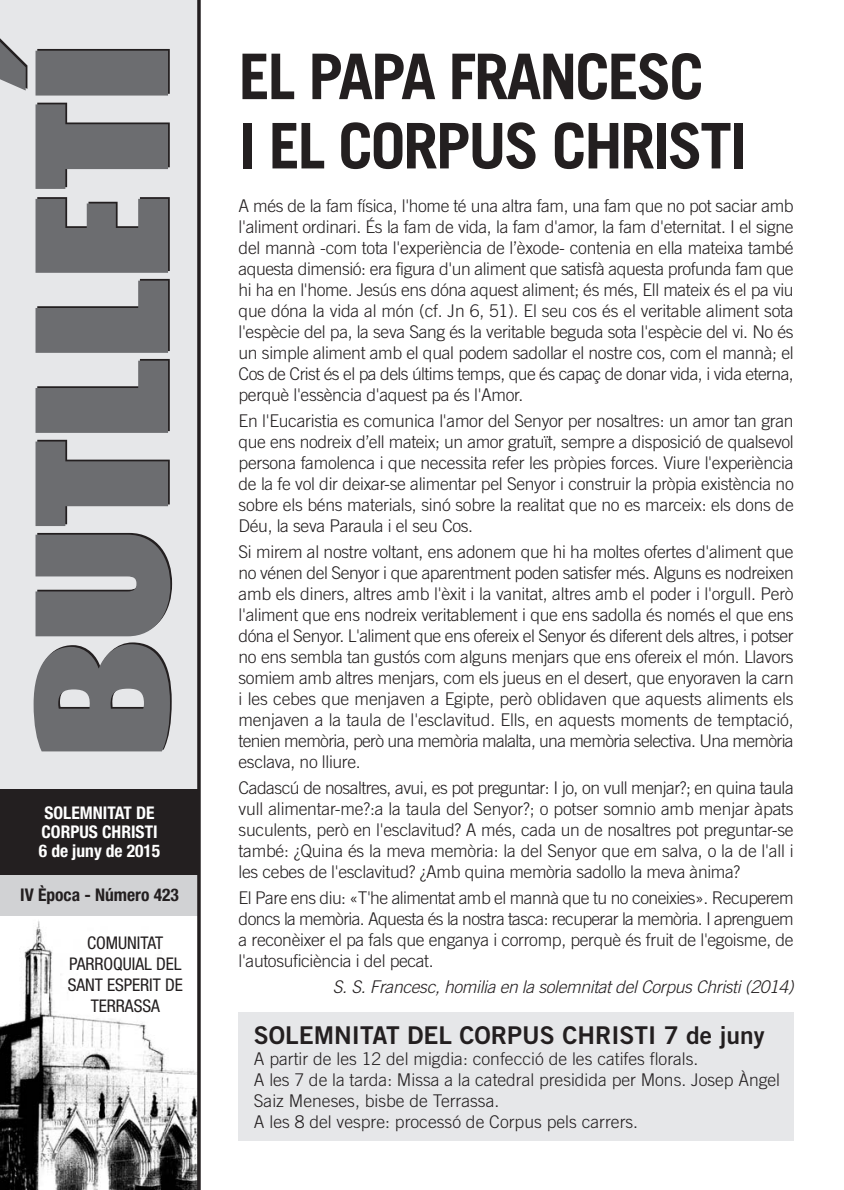
<style>
.page{position:relative;width:844px;height:1190px;background:#fff}
.page>*{position:absolute;margin:0;border:0;box-sizing:border-box;transform-origin:0 0}
.t1{font:700 63px/69.3px "Trade Gothic";letter-spacing:-.04em;color:#231f20}
.t2{font:24.5px "Trade Gothic Bold Two";color:#231f20}
.t3{font:300 17.5px/21px "Trade Gothic";letter-spacing:-.02em;color:#231f20;text-align:justify}
.t4{font:300 17.5px/21px "Trade Gothic";color:#231f20}
.t5{font:italic 300 17.5px "Trade Gothic";color:#231f20}
.t6{font:condensed 17.5px/21px "Helvetica Neue";letter-spacing:-.005em;color:#231f20;text-align:center}
.t7{font:700 condensed 17.5px/19.2px "Helvetica Neue";color:#fff;text-align:center}
.t8{font:700 condensed 17.5px "Helvetica Neue";color:#231f20}
</style>
<div class="page">
<div style="left:238px;top:1012px;width:555px;height:128px;background:#e6e7e9"></div>
<img style="left:0;top:915px;width:197px;height:275px">
<div style="left:0;top:0;width:198px;height:795px;background:#e6e7e9"></div>
<div style="left:0;top:839px;width:199px;height:76px;background:#d1d2d4"></div>
<div style="left:0;top:789px;width:199px;height:85px;background:#231f20"></div>
<svg style="left:197px;top:0;width:4px;height:1190px;background:#3b3839"></svg>
<svg style="left:34px;top:642px;width:138px;height:109px"></svg>
<svg style="left:36px;top:533px;width:136px;height:103px;background:#7c7d7f"></svg>
<svg style="left:36px;top:440px;width:134px;height:86px"></svg>
<svg style="left:36px;top:359px;width:134px;height:74px"></svg>
<svg style="left:36px;top:279px;width:134px;height:74px"></svg>
<svg style="left:36px;top:197px;width:134px;height:76px;background:#78797c"></svg>
<svg style="left:36px;top:103px;width:134px;height:86px"></svg>
<svg style="left:0;top:38px;width:170px;height:58px"></svg>
<p class="t7" style="left:39px;top:805px;width:123px">SOLEMNITAT DE<br>CORPUS CHRISTI<br>6 de juny de 2015</p>
<p class="t8" style="left:20px;top:889px;width:160px">IV Època - Número 423</p>
<p class="t6" style="left:68px;top:933px;width:116px">COMUNITAT<br>PARROQUIAL DEL<br>SANT ESPERIT DE<br>TERRASSA</p>
<h1 class="t1" style="left:238px;top:48px;width:509px">EL PAPA FRANCESC<br>I EL CORPUS CHRISTI</h1>
<p class="t3" style="left:238px;top:197px;width:556px">A més de la fam física, l'home té una altra fam, una fam que no pot saciar amb l'aliment ordinari. És la fam de vida, la fam d'amor, la fam d'eternitat. I el signe del mannà -com tota l'experiència de l’èxode- contenia en ella mateixa també aquesta dimensió: era figura d'un aliment que satisfà aquesta profunda fam que hi ha en l'home. Jesús ens dóna aquest aliment; és més, Ell mateix és el pa viu que dóna la vida al món (cf. Jn 6, 51). El seu cos és el veritable aliment sota l'espècie del pa, la seva Sang és la veritable beguda sota l'espècie del vi. No és un simple aliment amb el qual podem sadollar el nostre cos, com el mannà; el Cos de Crist és el pa dels últims temps, que és capaç de donar vida, i vida eterna, perquè l'essència d'aquest pa és l'Amor.</p>
<p class="t3" style="left:238px;top:412px;width:556px">En l'Eucaristia es comunica l'amor del Senyor per nosaltres: un amor tan gran que ens nodreix d’ell mateix; un amor gratuït, sempre a disposició de qualsevol persona famolenca i que necessita refer les pròpies forces. Viure l'experiència de la fe vol dir deixar-se alimentar pel Senyor i construir la pròpia existència no sobre els béns materials, sinó sobre la realitat que no es marceix: els dons de Déu, la seva Paraula i el seu Cos.</p>
<p class="t3" style="left:238px;top:543px;width:556px">Si mirem al nostre voltant, ens adonem que hi ha moltes ofertes d'aliment que no vénen del Senyor i que aparentment poden satisfer més. Alguns es nodreixen amb els diners, altres amb l'èxit i la vanitat, altres amb el poder i l'orgull. Però l'aliment que ens nodreix veritablement i que ens sadolla és només el que ens dóna el Senyor. L'aliment que ens ofereix el Senyor és diferent dels altres, i potser no ens sembla tan gustós com alguns menjars que ens ofereix el món. Llavors somiem amb altres menjars, com els jueus en el desert, que enyoraven la carn i les cebes que menjaven a Egipte, però oblidaven que aquests aliments els menjaven a la taula de l'esclavitud. Ells, en aquests moments de temptació, tenien memòria, però una memòria malalta, una memòria selectiva. Una memòria esclava, no lliure.</p>
<p class="t3" style="left:238px;top:778px;width:556px">Cadascú de nosaltres, avui, es pot preguntar: I jo, on vull menjar?; en quina taula vull alimentar-me?:a la taula del Senyor?; o potser somnio amb menjar àpats suculents, però en l'esclavitud? A més, cada un de nosaltres pot preguntar-se també: ¿Quina és la meva memòria: la del Senyor que em salva, o la de l'all i les cebes de l'esclavitud? ¿Amb quina memòria sadollo la meva ànima?</p>
<p class="t3" style="left:238px;top:888px;width:556px">El Pare ens diu: «T'he alimentat amb el mannà que tu no coneixies». Recuperem doncs la memòria. Aquesta és la nostra tasca: recuperar la memòria. I aprenguem a reconèixer el pa fals que enganya i corromp, perquè és fruit de l'egoisme, de l'autosuficiència i del pecat.</p>
<p class="t5" style="left:333px;top:980px;width:466px">S.S.Francesc,homilia en la solemnitatdelCorpus Christi(2014)</p>
<h2 class="t2" style="left:254px;top:1026px;width:512px">SOLEMNITAT DEL CORPUS CHRISTI 7 de juny</h2>
<p class="t4" style="left:254px;top:1050px;width:527px">A partir de les 12 del migdia: confecció de les catifes florals.<br>A les 7 de la tarda: Missa a la catedral presidida per Mons. Josep Àngel Saiz Meneses, bisbe de Terrassa.<br>A les 8 del vespre: processó de Corpus pels carrers.</p>
</div>
